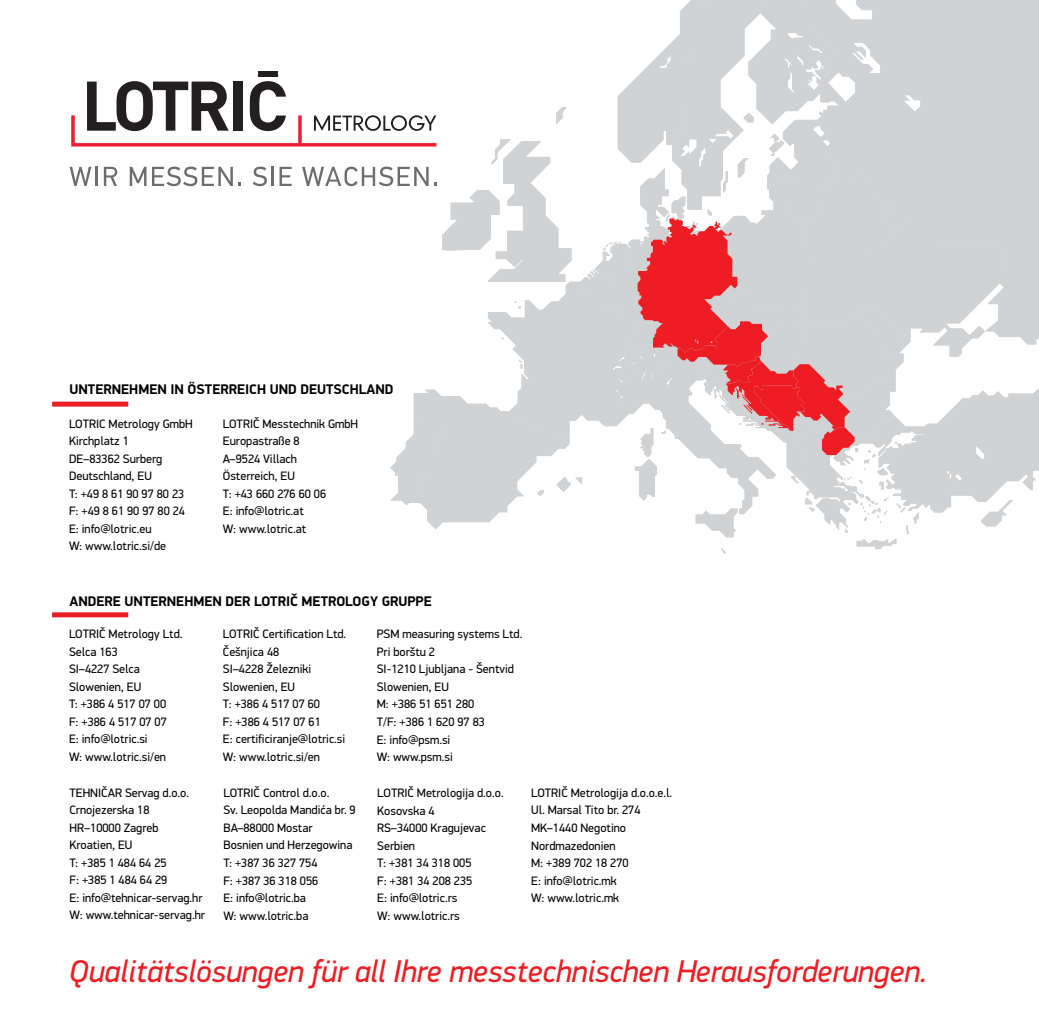
<style>
.page{position:relative;width:1039px;height:1033px;background:#fff}
.page>*{position:absolute;margin:0;border:0;box-sizing:border-box;transform-origin:0 0}
.t1{font:italic 31.5px "PF Din Display Pro";color:#ee1d23}
.t2{font:700 14px "PF Din Display Pro";color:#000}
.t3{font:12.25px/17.5px "PF Din Display Pro";color:#000}
</style>
<div class="page">
<div style="left:52px;top:401px;width:76px;height:5px;background:#ee1d23"></div>
<div style="left:52px;top:612px;width:76px;height:5px;background:#ee1d23"></div>
<svg style="left:69px;top:0;width:970px;height:553px"></svg>
<p class="t2" style="left:69px;top:381px;width:325px">UNTERNEHMEN IN ÖSTERREICH UND DEUTSCHLAND</p>
<p class="t3" style="left:69px;top:415px;width:125px">LOTRIC Metrology GmbH<br>Kirchplatz 1<br>DE–83362 Surberg<br>Deutschland, EU<br>T: +49 8 61 90 97 80 23<br>F: +49 8 61 90 97 80 24<br>E: info@lotric.eu<br>W: www.lotric.si/de</p>
<p class="t3" style="left:223px;top:415px;width:137px">LOTRIČ Messtechnik GmbH<br>Europastraße 8<br>A–9524 Villach<br>Österreich, EU<br>T: +43 660 276 60 06<br>E: info@lotric.at<br>W: www.lotric.at</p>
<p class="t2" style="left:69px;top:593px;width:363px">ANDERE UNTERNEHMEN DER LOTRIČ METROLOGY GRUPPE</p>
<p class="t3" style="left:69px;top:625px;width:115px">LOTRIČ Metrology Ltd.<br>Selca 163<br>SI–4227 Selca<br>Slowenien, EU<br>T: +386 4 517 07 00<br>F: +386 4 517 07 07<br>E: info@lotric.si<br>W: www.lotric.si/en</p>
<p class="t3" style="left:223px;top:625px;width:125px">LOTRIČ Certification Ltd.<br>Češnjica 48<br>SI–4228 Železniki<br>Slowenien, EU<br>T: +386 4 517 07 60<br>F: +386 4 517 07 61<br>E: certificiranje@lotric.si<br>W: www.lotric.si/en</p>
<p class="t3" style="left:377px;top:625px;width:147px">PSM measuring systems Ltd.<br>Pri borštu 2<br>SI-1210 Ljubljana - Šentvid<br>Slowenien, EU<br>M: +386 51 651 280<br>T/F: +386 1 620 97 83<br>E: info@psm.si<br>W: www.psm.si</p>
<p class="t3" style="left:69px;top:784px;width:137px">TEHNIČAR Servag d.o.o.<br>Crnojezerska 18<br>HR–10000 Zagreb<br>Kroatien, EU<br>T: +385 1 484 64 25<br>F: +385 1 484 64 29<br>E: info@tehnicar-servag.hr<br>W: www.tehnicar-servag.hr</p>
<p class="t3" style="left:223px;top:784px;width:134px">LOTRIČ Control d.o.o.<br>Sv. Leopolda Mandića br. 9<br>BA–88000 Mostar<br>Bosnien und Herzegowina<br>T: +387 36 327 754<br>F: +387 36 318 056<br>E: info@lotric.ba<br>W: www.lotric.ba</p>
<p class="t3" style="left:531px;top:784px;width:142px">LOTRIČ Metrologija d.o.o.e.l.<br>Ul. Marsal Tito br. 274<br>MK–1440 Negotino<br>Nordmazedonien<br>M: +389 702 18 270<br>E: info@lotric.mk<br>W: www.lotric.mk</p>
<p class="t3" style="left:377px;top:784px;width:128px">LOTRIČ Metrologija d.o.o.<br>Kosovska 4<br>RS–34000 Kragujevac<br>Serbien<br>T: +381 34 318 005<br>F: +381 34 208 235<br>E: info@lotric.rs<br>W: www.lotric.rs</p>
<h1 class="t1" style="left:69px;top:952px;width:859px">Qualitätslösungen für all Ihre messtechnischen Herausforderungen.</h1>
</div>
